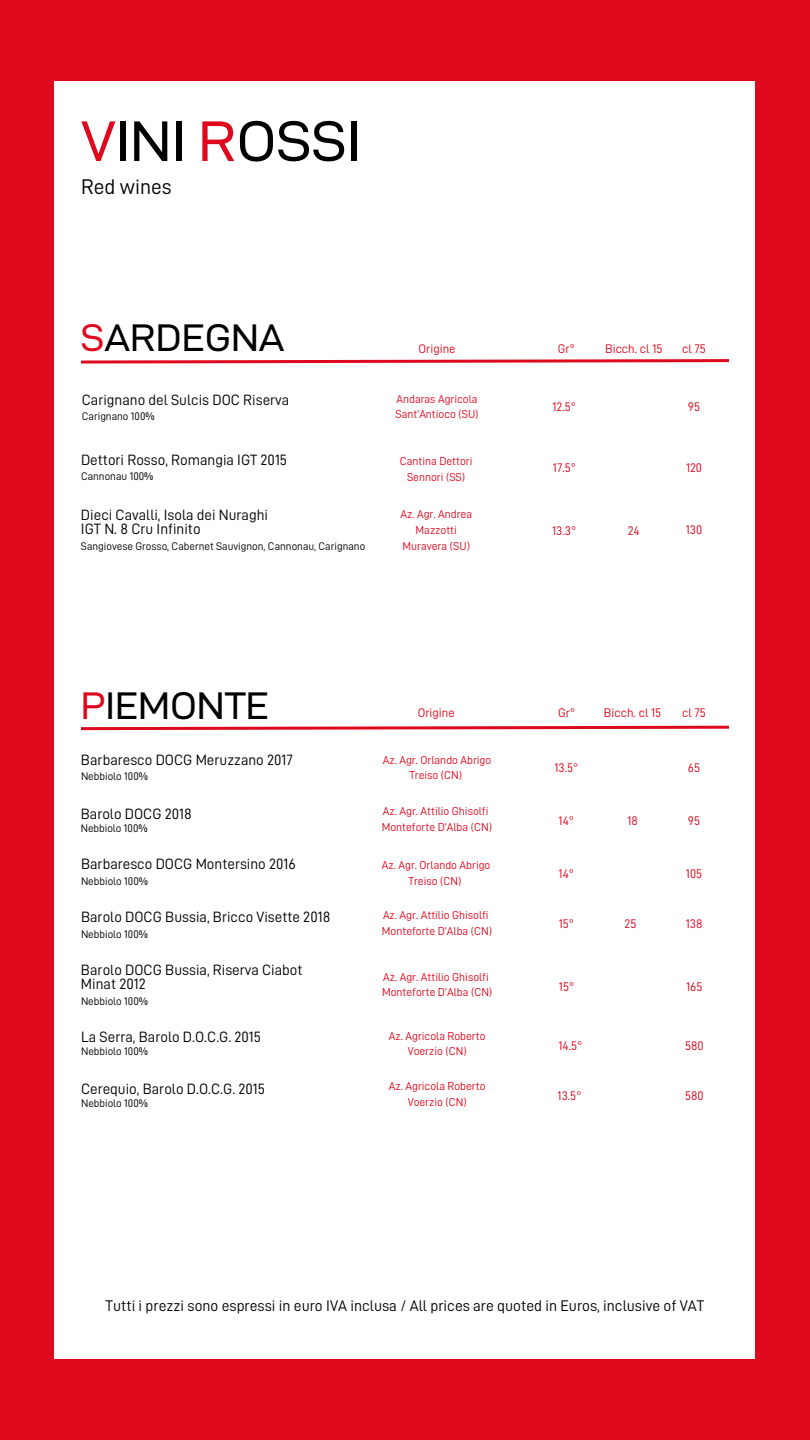
<style>
.page{position:relative;width:810px;height:1440px;background:#df091e}
.page>*{position:absolute;margin:0;border:0;box-sizing:border-box;transform-origin:0 0}
.t1{font:57.4px "D DIN Exp";color:#000}
.t2{font:38.6px "D DIN Exp";color:#000}
.t3{font:21.3px "D DIN";color:#000}
.t4{font:15.5px "D DIN";color:#000}
.t5{font:15px/14.3px "D DIN";color:#000}
.t6{font:12.5px "D DIN";color:#df091e}
.t7{font:11.5px/15.7px "D DIN";color:#df091e;text-align:center}
.t8{font:11px "D DIN";color:#000}
.s1{color:#df091e}
</style>
<div class="page">
<div style="left:55px;top:81px;width:700px;height:1278px;background:#fff"></div>
<svg style="left:81px;top:725px;width:648px;height:6px"></svg>
<svg style="left:81px;top:359px;width:648px;height:5px"></svg>
<h1 class="t1" style="left:81px;top:109px;width:281px"><span class="s1">V</span>INI <span class="s1">R</span>OSSI</h1>
<h3 class="t3" style="left:81px;top:176px;width:92px">Red wines</h3>
<h4 class="t2" style="left:81px;top:316px;width:205px"><span class="s1">S</span>ARDEGNA</h4>
<h5 class="t6" style="left:419px;top:343px;width:38px">Origine</h5>
<p class="t6" style="left:558px;top:343px;width:18px">Gr°</p>
<h5 class="t6" style="left:682px;top:343px;width:25px">cl 75</h5>
<h5 class="t6" style="left:605px;top:343px;width:59px">Bicch. cl 15</h5>
<h5 class="t5" style="left:82px;top:393px;width:209px">Carignano del Sulcis DOC Riserva</h5>
<h4 class="t8" style="left:82px;top:411px;width:74px">Carignano 100%</h4>
<h5 class="t7" style="left:395px;top:391px;width:85px;text-align:left">Andaras Agricola<br>Sant’Antioco (SU)</h5>
<p class="t6" style="left:552px;top:401px;width:25px">12.5°</p>
<h5 class="t6" style="left:688px;top:401px;width:14px">95</h5>
<h5 class="t5" style="left:81px;top:453px;width:208px">Dettori Rosso, Romangia IGT 2015</h5>
<p class="t8" style="left:81px;top:471px;width:74px">Cannonau 100%</p>
<h5 class="t7" style="left:400px;top:453px;width:74px">Cantina Dettori<br>Sennori (SS)</h5>
<h4 class="t6" style="left:553px;top:462px;width:25px">17.5°</h4>
<p class="t6" style="left:686px;top:462px;width:18px">120</p>
<h5 class="t5" style="left:81px;top:508px;width:189px">Dieci Cavalli, Isola dei Nuraghi<br>IGT N. 8 Cru Infinito</h5>
<h5 class="t8" style="left:81px;top:541px;width:286px">Sangiovese Grosso, Cabernet Sauvignon, Cannonau, Carignano</h5>
<h5 class="t7" style="left:400px;top:507px;width:73px">Az. Agr. Andrea<br>Mazzotti<br>Muravera (SU)</h5>
<h4 class="t6" style="left:552px;top:524px;width:26px">13.3°</h4>
<h5 class="t6" style="left:628px;top:524px;width:14px">24</h5>
<p class="t6" style="left:686px;top:524px;width:18px">130</p>
<h2 class="t2" style="left:81px;top:684px;width:189px"><span class="s1">P</span>IEMONTE</h2>
<h5 class="t6" style="left:418px;top:707px;width:38px">Origine</h5>
<h5 class="t6" style="left:558px;top:707px;width:18px">Gr°</h5>
<h5 class="t6" style="left:604px;top:706px;width:59px">Bicch. cl 15</h5>
<h5 class="t6" style="left:682px;top:706px;width:25px">cl 75</h5>
<h4 class="t5" style="left:81px;top:753px;width:213px">Barbaresco DOCG Meruzzano 2017</h4>
<p class="t8" style="left:81px;top:771px;width:68px">Nebbiolo 100%</p>
<h5 class="t7" style="left:383px;top:752px;width:110px">Az. Agr. Orlando Abrigo<br>Treiso (CN)</h5>
<h5 class="t6" style="left:554px;top:762px;width:25px">13.5°</h5>
<p class="t6" style="left:688px;top:762px;width:14px">65</p>
<h5 class="t5" style="left:81px;top:807px;width:113px">Barolo DOCG 2018</h5>
<p class="t8" style="left:81px;top:823px;width:68px">Nebbiolo 100%</p>
<h4 class="t7" style="left:382px;top:803px;width:112px;text-align:left">Az. Agr. Attilio Ghisolfi<br>Monteforte D’Alba (CN)</h4>
<p class="t6" style="left:559px;top:815px;width:17px">14°</p>
<h5 class="t6" style="left:688px;top:815px;width:14px">95</h5>
<h5 class="t6" style="left:627px;top:815px;width:12px">18</h5>
<h4 class="t5" style="left:81px;top:857px;width:216px">Barbaresco DOCG Montersino 2016</h4>
<p class="t8" style="left:81px;top:876px;width:68px">Nebbiolo 100%</p>
<h5 class="t7" style="left:382px;top:858px;width:110px">Az. Agr. Orlando Abrigo<br>Treiso (CN)</h5>
<h5 class="t6" style="left:559px;top:868px;width:17px">14°</h5>
<h5 class="t6" style="left:686px;top:868px;width:18px">105</h5>
<h5 class="t5" style="left:81px;top:910px;width:251px">Barolo DOCG Bussia, Bricco Visette 2018</h5>
<h5 class="t8" style="left:81px;top:928px;width:68px">Nebbiolo 100%</h5>
<h5 class="t7" style="left:382px;top:908px;width:112px;text-align:left">Az. Agr. Attilio Ghisolfi<br>Monteforte D’Alba (CN)</h5>
<h2 class="t6" style="left:559px;top:917px;width:17px">15°</h2>
<h5 class="t6" style="left:686px;top:918px;width:18px">138</h5>
<h5 class="t6" style="left:625px;top:918px;width:13px">25</h5>
<h5 class="t5" style="left:81px;top:963px;width:223px">Barolo DOCG Bussia, Riserva Ciabot<br>Minat 2012</h5>
<p class="t8" style="left:81px;top:995px;width:68px">Nebbiolo 100%</p>
<h4 class="t7" style="left:382px;top:969px;width:112px;text-align:left">Az. Agr. Attilio Ghisolfi<br>Monteforte D’Alba (CN)</h4>
<p class="t6" style="left:559px;top:980px;width:17px">15°</p>
<h5 class="t6" style="left:686px;top:980px;width:18px">165</h5>
<h5 class="t5" style="left:81px;top:1030px;width:182px">La Serra, Barolo D.O.C.G. 2015</h5>
<p class="t8" style="left:81px;top:1046px;width:68px">Nebbiolo 100%</p>
<h4 class="t7" style="left:389px;top:1028px;width:98px">Az. Agricola Roberto<br>Voerzio (CN)</h4>
<p class="t6" style="left:558px;top:1039px;width:25px">14.5°</p>
<h5 class="t6" style="left:685px;top:1039px;width:20px">580</h5>
<h5 class="t5" style="left:81px;top:1081px;width:186px">Cerequio, Barolo D.O.C.G. 2015</h5>
<h5 class="t8" style="left:81px;top:1098px;width:68px">Nebbiolo 100%</h5>
<p class="t7" style="left:389px;top:1078px;width:98px">Az. Agricola Roberto<br>Voerzio (CN)</p>
<h4 class="t6" style="left:558px;top:1089px;width:25px">13.5°</h4>
<p class="t6" style="left:685px;top:1089px;width:20px">580</p>
<h4 class="t4" style="left:106px;top:1298px;width:600px">Tutti i prezzi sono espressi in euro IVA inclusa / All prices are quoted in Euros, inclusive of VAT</h4>
</div>
